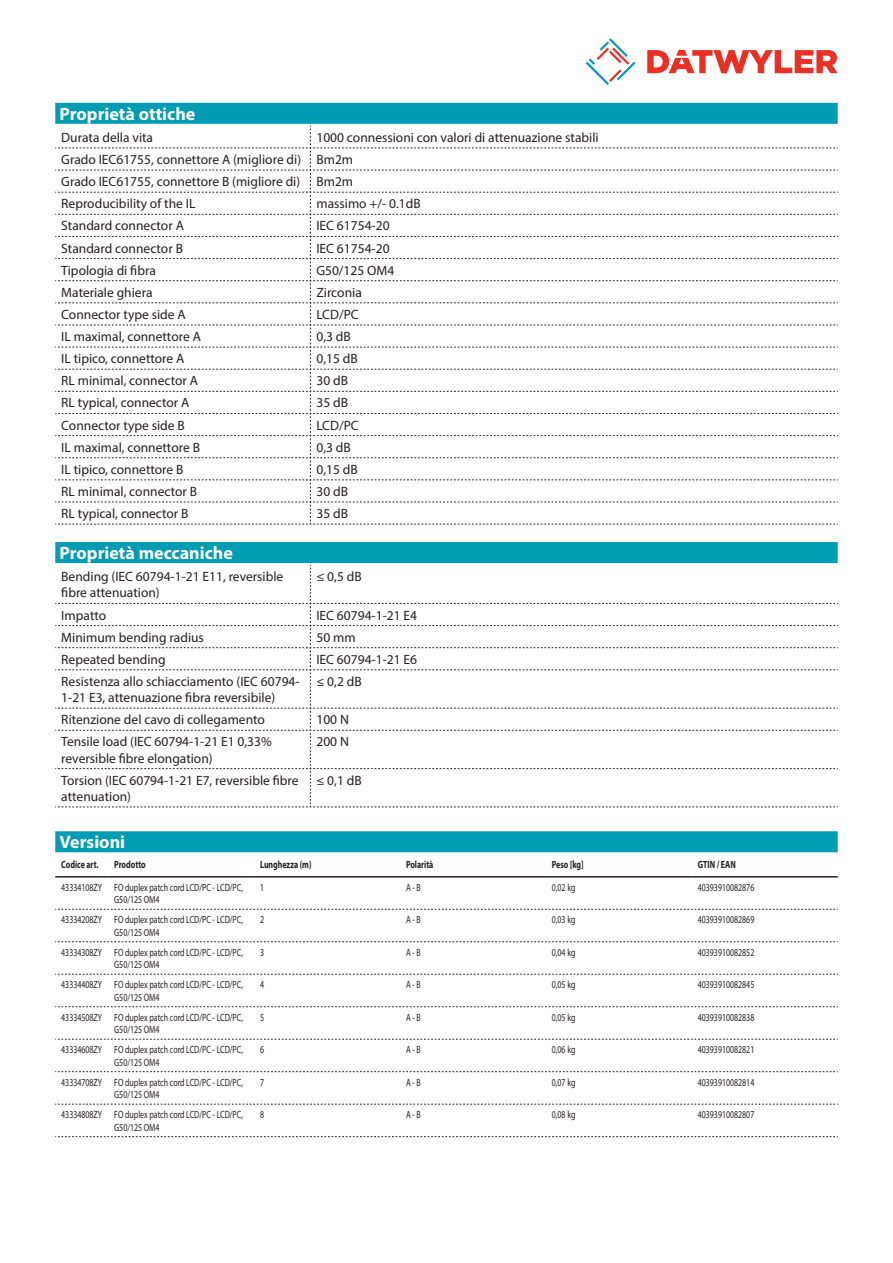
<style>
.page{position:relative;width:893px;height:1263px;background:#fff}
.page>*{position:absolute;margin:0;border:0;box-sizing:border-box;transform-origin:0 0}
.Standard_Head_Proper{font:700 18px "Myriad Pro";color:#fff}
.myriad_light_propert{font:13.5px/16.2px "Myriad Pro";color:#231f20}
.myriadlight{font:10.5px/12.6px "Myriad Pro";color:#231f20;scale:.75 1}
.myriadbold{font:700 10.5px "Myriad Pro";color:#231f20;scale:.75 1}
</style>
<div class="page">
<svg style="left:586px;top:38px;width:49px;height:47px"></svg>
<svg style="left:647px;top:50px;width:191px;height:23px"></svg>
<div style="left:55px;top:831px;width:783px;height:21px;background:#009cb3"></div>
<hr style="left:55px;top:876px;width:53px;height:1px;background:#231f20">
<hr style="left:108px;top:876px;width:146px;height:1px;background:#231f20">
<hr style="left:254px;top:876px;width:146px;height:1px;background:#231f20">
<hr style="left:400px;top:876px;width:146px;height:1px;background:#231f20">
<hr style="left:546px;top:876px;width:146px;height:1px;background:#231f20">
<hr style="left:692px;top:876px;width:146px;height:1px;background:#231f20">
<svg style="left:55px;top:909px;width:783px;height:1px"></svg>
<svg style="left:55px;top:941px;width:783px;height:1px"></svg>
<svg style="left:55px;top:974px;width:783px;height:1px"></svg>
<svg style="left:55px;top:1006px;width:783px;height:1px"></svg>
<svg style="left:55px;top:1039px;width:783px;height:1px"></svg>
<svg style="left:55px;top:1071px;width:783px;height:1px"></svg>
<svg style="left:55px;top:1104px;width:783px;height:1px"></svg>
<svg style="left:55px;top:1136px;width:783px;height:1px"></svg>
<div style="left:55px;top:103px;width:783px;height:21px;background:#009cb3"></div>
<svg style="left:55px;top:126px;width:783px;height:399px"></svg>
<div style="left:55px;top:542px;width:783px;height:21px;background:#009cb3"></div>
<svg style="left:55px;top:565px;width:783px;height:243px"></svg>
<p class="Standard_Head_Proper" style="left:60px;top:102px;width:137px">Proprietà ottiche</p>
<p class="myriad_light_propert" style="left:61px;top:129px;width:93px">Durata della vita</p>
<p class="myriad_light_propert" style="left:316px;top:129px;width:284px">1000 connessioni con valori di attenuazione stabili</p>
<p class="myriad_light_propert" style="left:61px;top:151px;width:241px">Grado IEC61755, connettore A (migliore di)</p>
<p class="myriad_light_propert" style="left:316px;top:151px;width:38px">Bm2m</p>
<p class="myriad_light_propert" style="left:61px;top:173px;width:240px">Grado IEC61755, connettore B (migliore di)</p>
<p class="myriad_light_propert" style="left:316px;top:173px;width:38px">Bm2m</p>
<p class="myriad_light_propert" style="left:61px;top:195px;width:136px">Reproducibility of the IL</p>
<p class="myriad_light_propert" style="left:316px;top:195px;width:106px">massimo +/- 0.1dB</p>
<p class="myriad_light_propert" style="left:61px;top:218px;width:124px">Standard connector A</p>
<p class="myriad_light_propert" style="left:316px;top:218px;width:75px">IEC 61754-20</p>
<p class="myriad_light_propert" style="left:61px;top:240px;width:123px">Standard connector B</p>
<p class="myriad_light_propert" style="left:316px;top:240px;width:75px">IEC 61754-20</p>
<p class="myriad_light_propert" style="left:61px;top:262px;width:96px">Tipologia di fibra</p>
<p class="myriad_light_propert" style="left:316px;top:262px;width:79px">G50/125 OM4</p>
<p class="myriad_light_propert" style="left:61px;top:284px;width:93px">Materiale ghiera</p>
<p class="myriad_light_propert" style="left:316px;top:284px;width:47px">Zirconia</p>
<p class="myriad_light_propert" style="left:61px;top:306px;width:126px">Connector type side A</p>
<p class="myriad_light_propert" style="left:316px;top:306px;width:44px">LCD/PC</p>
<p class="myriad_light_propert" style="left:61px;top:328px;width:141px">IL maximal, connettore A</p>
<p class="myriad_light_propert" style="left:316px;top:328px;width:36px">0,3 dB</p>
<p class="myriad_light_propert" style="left:61px;top:350px;width:125px">IL tipico, connettore A</p>
<p class="myriad_light_propert" style="left:316px;top:350px;width:43px">0,15 dB</p>
<p class="myriad_light_propert" style="left:61px;top:372px;width:138px">RL minimal, connector A</p>
<p class="myriad_light_propert" style="left:316px;top:372px;width:33px">30 dB</p>
<p class="myriad_light_propert" style="left:61px;top:395px;width:130px">RL typical, connector A</p>
<p class="myriad_light_propert" style="left:316px;top:395px;width:33px">35 dB</p>
<p class="myriad_light_propert" style="left:61px;top:417px;width:125px">Connector type side B</p>
<p class="myriad_light_propert" style="left:316px;top:417px;width:44px">LCD/PC</p>
<p class="myriad_light_propert" style="left:61px;top:439px;width:140px">IL maximal, connettore B</p>
<p class="myriad_light_propert" style="left:316px;top:439px;width:36px">0,3 dB</p>
<p class="myriad_light_propert" style="left:61px;top:461px;width:124px">IL tipico, connettore B</p>
<p class="myriad_light_propert" style="left:316px;top:461px;width:43px">0,15 dB</p>
<p class="myriad_light_propert" style="left:61px;top:483px;width:137px">RL minimal, connector B</p>
<p class="myriad_light_propert" style="left:316px;top:483px;width:33px">30 dB</p>
<p class="myriad_light_propert" style="left:61px;top:505px;width:129px">RL typical, connector B</p>
<p class="myriad_light_propert" style="left:316px;top:505px;width:33px">35 dB</p>
<p class="Standard_Head_Proper" style="left:60px;top:541px;width:175px">Proprietà meccaniche</p>
<p class="myriad_light_propert" style="left:61px;top:568px;width:224px">Bending (IEC 60794-1-21 E11, reversible fibre attenuation)</p>
<p class="myriad_light_propert" style="left:316px;top:568px;width:47px">≤ 0,5 dB</p>
<p class="myriad_light_propert" style="left:61px;top:607px;width:47px">Impatto</p>
<p class="myriad_light_propert" style="left:316px;top:607px;width:102px">IEC 60794-1-21 E4</p>
<p class="myriad_light_propert" style="left:61px;top:629px;width:144px">Minimum bending radius</p>
<p class="myriad_light_propert" style="left:316px;top:629px;width:41px">50 mm</p>
<p class="myriad_light_propert" style="left:61px;top:651px;width:106px">Repeated bending</p>
<p class="myriad_light_propert" style="left:316px;top:651px;width:102px">IEC 60794-1-21 E6</p>
<p class="myriad_light_propert" style="left:61px;top:673px;width:240px">Resistenza allo schiacciamento (IEC 60794-<br>1-21 E3, attenuazione fibra reversibile)</p>
<p class="myriad_light_propert" style="left:316px;top:673px;width:47px">≤ 0,2 dB</p>
<p class="myriad_light_propert" style="left:61px;top:711px;width:205px">Ritenzione del cavo di collegamento</p>
<p class="myriad_light_propert" style="left:316px;top:711px;width:34px">100 N</p>
<p class="myriad_light_propert" style="left:61px;top:733px;width:212px">Tensile load (IEC 60794-1-21 E1 0,33% reversible fibre elongation)</p>
<p class="myriad_light_propert" style="left:316px;top:733px;width:34px">200 N</p>
<p class="myriad_light_propert" style="left:61px;top:772px;width:239px">Torsion (IEC 60794-1-21 E7, reversible fibre attenuation)</p>
<p class="myriad_light_propert" style="left:316px;top:772px;width:47px">≤ 0,1 dB</p>
<p class="Standard_Head_Proper" style="left:60px;top:830px;width:67px">Versioni</p>
<p class="myriadbold" style="left:61px;top:858px;width:51px">Codice art.</p>
<p class="myriadbold" style="left:114px;top:858px;width:44px">Prodotto</p>
<p class="myriadbold" style="left:260px;top:858px;width:70px">Lunghezza (m)</p>
<p class="myriadbold" style="left:406px;top:858px;width:38px">Polarità</p>
<p class="myriadbold" style="left:552px;top:858px;width:44px">Peso [kg]</p>
<p class="myriadbold" style="left:698px;top:858px;width:52px">GTIN / EAN</p>
<p class="myriadlight" style="left:61px;top:881px;width:56px">43334108ZY</p>
<p class="myriadlight" style="left:114px;top:881px;width:173px">FO duplex patch cord LCD/PC - LCD/PC,<br>G50/125 OM4</p>
<p class="myriadlight" style="left:260px;top:881px;width:7px">1</p>
<p class="myriadlight" style="left:406px;top:881px;width:21px">A - B</p>
<p class="myriadlight" style="left:552px;top:881px;width:33px">0,02 kg</p>
<p class="myriadlight" style="left:698px;top:881px;width:77px">40393910082876</p>
<p class="myriadlight" style="left:61px;top:913px;width:56px">43334208ZY</p>
<p class="myriadlight" style="left:114px;top:913px;width:173px">FO duplex patch cord LCD/PC - LCD/PC,<br>G50/125 OM4</p>
<p class="myriadlight" style="left:260px;top:913px;width:7px">2</p>
<p class="myriadlight" style="left:406px;top:913px;width:21px">A - B</p>
<p class="myriadlight" style="left:552px;top:913px;width:33px">0,03 kg</p>
<p class="myriadlight" style="left:698px;top:913px;width:77px">40393910082869</p>
<p class="myriadlight" style="left:61px;top:946px;width:56px">43334308ZY</p>
<p class="myriadlight" style="left:114px;top:946px;width:173px">FO duplex patch cord LCD/PC - LCD/PC,<br>G50/125 OM4</p>
<p class="myriadlight" style="left:260px;top:946px;width:7px">3</p>
<p class="myriadlight" style="left:406px;top:946px;width:21px">A - B</p>
<p class="myriadlight" style="left:552px;top:946px;width:33px">0,04 kg</p>
<p class="myriadlight" style="left:698px;top:946px;width:77px">40393910082852</p>
<p class="myriadlight" style="left:61px;top:978px;width:56px">43334408ZY</p>
<p class="myriadlight" style="left:114px;top:978px;width:173px">FO duplex patch cord LCD/PC - LCD/PC,<br>G50/125 OM4</p>
<p class="myriadlight" style="left:260px;top:978px;width:7px">4</p>
<p class="myriadlight" style="left:406px;top:978px;width:21px">A - B</p>
<p class="myriadlight" style="left:552px;top:978px;width:33px">0,05 kg</p>
<p class="myriadlight" style="left:698px;top:978px;width:77px">40393910082845</p>
<p class="myriadlight" style="left:61px;top:1010px;width:56px">43334508ZY</p>
<p class="myriadlight" style="left:114px;top:1010px;width:173px">FO duplex patch cord LCD/PC - LCD/PC,<br>G50/125 OM4</p>
<p class="myriadlight" style="left:260px;top:1010px;width:7px">5</p>
<p class="myriadlight" style="left:406px;top:1010px;width:21px">A - B</p>
<p class="myriadlight" style="left:552px;top:1010px;width:33px">0,05 kg</p>
<p class="myriadlight" style="left:698px;top:1010px;width:77px">40393910082838</p>
<p class="myriadlight" style="left:61px;top:1043px;width:56px">43334608ZY</p>
<p class="myriadlight" style="left:114px;top:1043px;width:173px">FO duplex patch cord LCD/PC - LCD/PC,<br>G50/125 OM4</p>
<p class="myriadlight" style="left:260px;top:1043px;width:7px">6</p>
<p class="myriadlight" style="left:406px;top:1043px;width:21px">A - B</p>
<p class="myriadlight" style="left:552px;top:1043px;width:33px">0,06 kg</p>
<p class="myriadlight" style="left:698px;top:1043px;width:77px">40393910082821</p>
<p class="myriadlight" style="left:61px;top:1075px;width:56px">43334708ZY</p>
<p class="myriadlight" style="left:114px;top:1075px;width:173px">FO duplex patch cord LCD/PC - LCD/PC,<br>G50/125 OM4</p>
<p class="myriadlight" style="left:260px;top:1075px;width:7px">7</p>
<p class="myriadlight" style="left:406px;top:1075px;width:21px">A - B</p>
<p class="myriadlight" style="left:552px;top:1075px;width:33px">0,07 kg</p>
<p class="myriadlight" style="left:698px;top:1075px;width:77px">40393910082814</p>
<p class="myriadlight" style="left:61px;top:1108px;width:56px">43334808ZY</p>
<p class="myriadlight" style="left:114px;top:1108px;width:173px">FO duplex patch cord LCD/PC - LCD/PC,<br>G50/125 OM4</p>
<p class="myriadlight" style="left:260px;top:1108px;width:7px">8</p>
<p class="myriadlight" style="left:406px;top:1108px;width:21px">A - B</p>
<p class="myriadlight" style="left:552px;top:1108px;width:33px">0,08 kg</p>
<p class="myriadlight" style="left:698px;top:1108px;width:77px">40393910082807</p>
</div>
